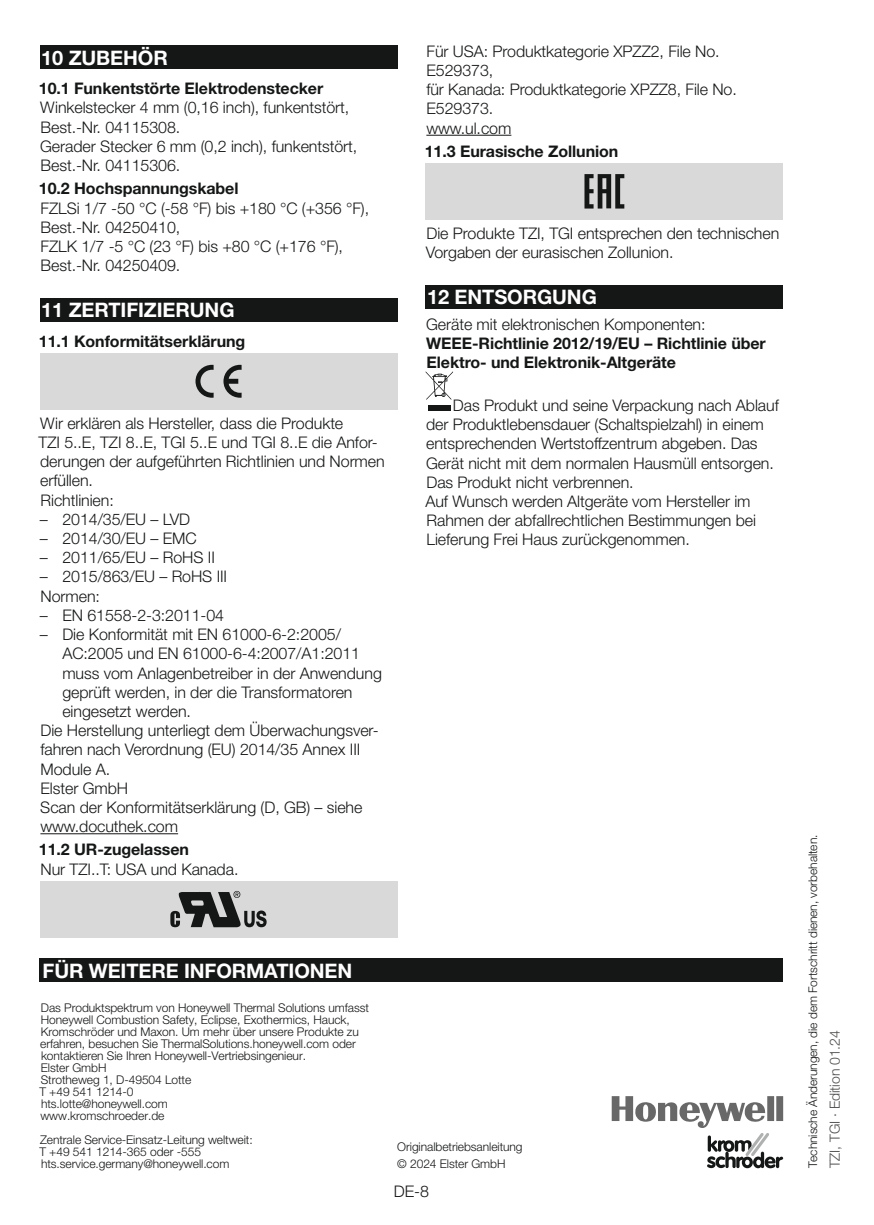
<style>
.page{position:relative;width:874px;height:1225px;background:#fff}
.page>*{position:absolute;margin:0;border:0;box-sizing:border-box;transform-origin:0 0}
.t1{font:700 20px "Helvetica Neue LT Pro";letter-spacing:-.005em;color:#fff}
.t2{font:300 16px/19.2px "Helvetica Neue LT Pro";letter-spacing:-.005em;color:#151616}
.t3{font:700 16px/19.2px "Helvetica Neue LT Pro";letter-spacing:-.005em;color:#151616}
.t4{font:300 14px "Helvetica Neue LT Pro";letter-spacing:-.005em;color:#4e4e4d}
.t5{font:300 12px/12px "Helvetica Neue LT Pro";letter-spacing:-.005em;color:#151616}
</style>
<div class="page">
<div style="left:40px;top:45px;width:357px;height:24px;background:#151616"></div>
<div style="left:40px;top:298px;width:357px;height:24px;background:#151616"></div>
<hr style="left:40px;top:833px;width:138px;height:1px;background:#151616">
<div style="left:40px;top:353px;width:357px;height:56px;background:#d9d9da"></div>
<svg style="left:195px;top:365px;width:18px;height:33px"></svg>
<svg style="left:223px;top:365px;width:18px;height:33px"></svg>
<div style="left:40px;top:880px;width:357px;height:57px;background:#d9d9da"></div>
<svg style="left:170px;top:891px;width:96px;height:36px"></svg>
<hr style="left:426px;top:135px;width:85px;height:1px;background:#151616">
<div style="left:425px;top:285px;width:357px;height:24px;background:#151616"></div>
<div style="left:425px;top:163px;width:357px;height:57px;background:#d9d9da"></div>
<svg style="left:584px;top:174px;width:40px;height:34px"></svg>
<div style="left:427px;top:405px;width:23px;height:6px;background:#151616"></div>
<svg style="left:425px;top:371px;width:28px;height:29px"></svg>
<svg style="left:611px;top:1096px;width:171px;height:72px"></svg>
<div style="left:40px;top:958px;width:742px;height:24px;background:#151616"></div>
<p class="t1" style="left:41px;top:45px;width:126px">10 ZUBEHÖR</p>
<p class="t3" style="left:39px;top:79px;width:286px">10.1 Funkentstörte Elektrodenstecker</p>
<p class="t2" style="left:40px;top:98px;width:318px">Winkelstecker 4 mm (0,16 inch), funkentstört, Best.-Nr. 04115308.<br>Gerader Stecker 6 mm (0,2 inch), funkentstört, Best.-Nr. 04115306.</p>
<p class="t3" style="left:39px;top:179px;width:201px">10.2 Hochspannungskabel</p>
<p class="t2" style="left:41px;top:198px;width:330px">FZLSi 1/7 -50 °C (-58 °F) bis +180 °C (+356 °F),<br>Best.-Nr. 04250410,<br>FZLK 1/7 -5 °C (23 °F) bis +80 °C (+176 °F),<br>Best.-Nr. 04250409.</p>
<p class="t1" style="left:41px;top:298px;width:42px">11 ZERT</p>
<p class="t1" style="left:120px;top:298px;width:115px">IFIZIERUNG</p>
<p class="t3" style="left:39px;top:331px;width:208px">11.1 Konformitätserklärung</p>
<p class="t2" style="left:39px;top:413px;width:347px">Wir erklären als Hersteller, dass die Produkte<br>TZI 5..E, TZI 8..E, TGI 5..E und TGI 8..E die Anfor&shy;derungen der aufgeführten Richtlinien und Normen erfüllen.<br>Richtlinien:</p>
<p class="t2" style="left:40px;top:509px;width:152px">– 2014/35/EU – LVD</p>
<p class="t2" style="left:40px;top:528px;width:158px">– 2014/30/EU – EMC</p>
<p class="t2" style="left:40px;top:547px;width:176px">– 2011/65/EU – RoHS II</p>
<p class="t2" style="left:40px;top:567px;width:189px">– 2015/863/EU – RoHS III<br>Normen:</p>
<p class="t2" style="left:40px;top:605px;width:186px">– EN 61558-2-3:2011-04</p>
<p class="t2" style="left:40px;top:624px;width:302px">– Die Konformität mit EN 61000-6-2:2005/</p>
<p class="t2" style="left:62px;top:643px;width:299px">AC:2005 und EN 61000-6-4:2007/A1:2011</p>
<p class="t2" style="left:62px;top:663px;width:321px">muss vom Anlagenbetreiber in der Anwendung</p>
<p class="t2" style="left:62px;top:682px;width:291px">geprüft werden, in der die Transformatoren</p>
<p class="t2" style="left:62px;top:701px;width:130px">eingesetzt werden.</p>
<p class="t2" style="left:40px;top:720px;width:339px">Die Herstellung unterliegt dem Überwachungsver-</p>
<p class="t2" style="left:40px;top:739px;width:321px">fahren nach Verordnung (EU) 2014/35 Annex III</p>
<p class="t2" style="left:41px;top:759px;width:71px">Module A.</p>
<p class="t2" style="left:40px;top:778px;width:89px">Elster GmbH</p>
<p class="t2" style="left:40px;top:797px;width:323px">Scan der Konformitätserklärung (D, GB) – siehe</p>
<p class="t2" style="left:40px;top:816px;width:139px">www.docuthek.com</p>
<p class="t3" style="left:39px;top:839px;width:152px">11.2 UR-zugelassen</p>
<p class="t2" style="left:41px;top:859px;width:199px">Nur TZI..T: USA und Kanada.</p>
<p class="t1" style="left:43px;top:958px;width:98px">FÜR WEITERE</p>
<p class="t1" style="left:184px;top:958px;width:140px">INFORMATIONEN</p>
<p class="t2" style="left:426px;top:41px;width:312px">Für USA: Produktkategorie XPZZ2, File No.<br>E529373,<br>für Kanada: Produktkategorie XPZZ8, File No.<br>E529373.<br>www.ul.com</p>
<p class="t3" style="left:424px;top:141px;width:195px">11.3 Eurasische Zollunion</p>
<p class="t2" style="left:425px;top:223px;width:355px">Die Produkte TZI, TGI entsprechen den technischen<br>Vorgaben der eurasischen Zollunion.</p>
<p class="t1" style="left:427px;top:285px;width:42px">12 ENTS</p>
<p class="t1" style="left:507px;top:285px;width:91px">ORGUNG</p>
<p class="t2" style="left:426px;top:314px;width:281px">Geräte mit elektronischen Komponenten:</p>
<p class="t3" style="left:426px;top:333px;width:26px">WEEE</p>
<p class="t3" style="left:426px;top:333px;width:340px;text-indent:46px">-Richtlinie 2012/19/EU – Richtlinie über<br>Elektro- und Elektronik-Altgeräte</p>
<p class="t2" style="left:425px;top:395px;width:355px;text-indent:28px">Das Produkt und seine Verpackung nach Ablauf der Produktlebensdauer (Schaltspielzahl) in einem entsprechenden Wertstoffzentrum abgeben. Das Gerät nicht mit dem normalen Hausmüll entsorgen.<br>Das Produkt nicht verbrennen.<br>Auf Wunsch werden Altgeräte vom Hersteller im Rahmen der abfallrechtlichen Bestimmungen bei Lieferung Frei Haus zurückgenommen.</p>
<p class="t5" style="left:39px;top:1001px;width:331px">Das Produktspektrum von Honeywell Thermal Solutions umfasst Honeywell Combustion Safety, Eclipse, Exothermics, Hauck, Kromschröder und Maxon. Um mehr über unsere Produkte zu erfahren, besuchen Sie ThermalSolutions.honeywell.com oder kontaktieren Sie Ihren Honeywell-Vertriebsingenieur.<br>Elster GmbH<br>Strotheweg 1, D-49504 Lotte<br>T +49 541 1214-0<br>hts.lotte@honeywell.com<br>www.kromschroeder.de</p>
<p class="t5" style="left:39px;top:1133px;width:215px">Zentrale Service-Einsatz-Leitung weltweit:<br>T +49 541 1214-365 oder -555 hts.service.germany@honeywell.com</p>
<p class="t5" style="left:397px;top:1140px;width:127px">Originalbetriebsanleitung</p>
<p class="t5" style="left:397px;top:1157px;width:110px">© 2024 Elster GmbH</p>
<p class="t2" style="left:394px;top:1181px;width:37px">DE-8</p>
<p class="t5" style="left:806px;top:1168px;width:335px;rotate:-90deg">Technische Änderungen, die dem Fortschritt dienen, vorbehalten.</p>
<p class="t4" style="left:826px;top:1168px;width:139px;rotate:-90deg">TZI, TGI · Edition 01.24</p>
</div>
